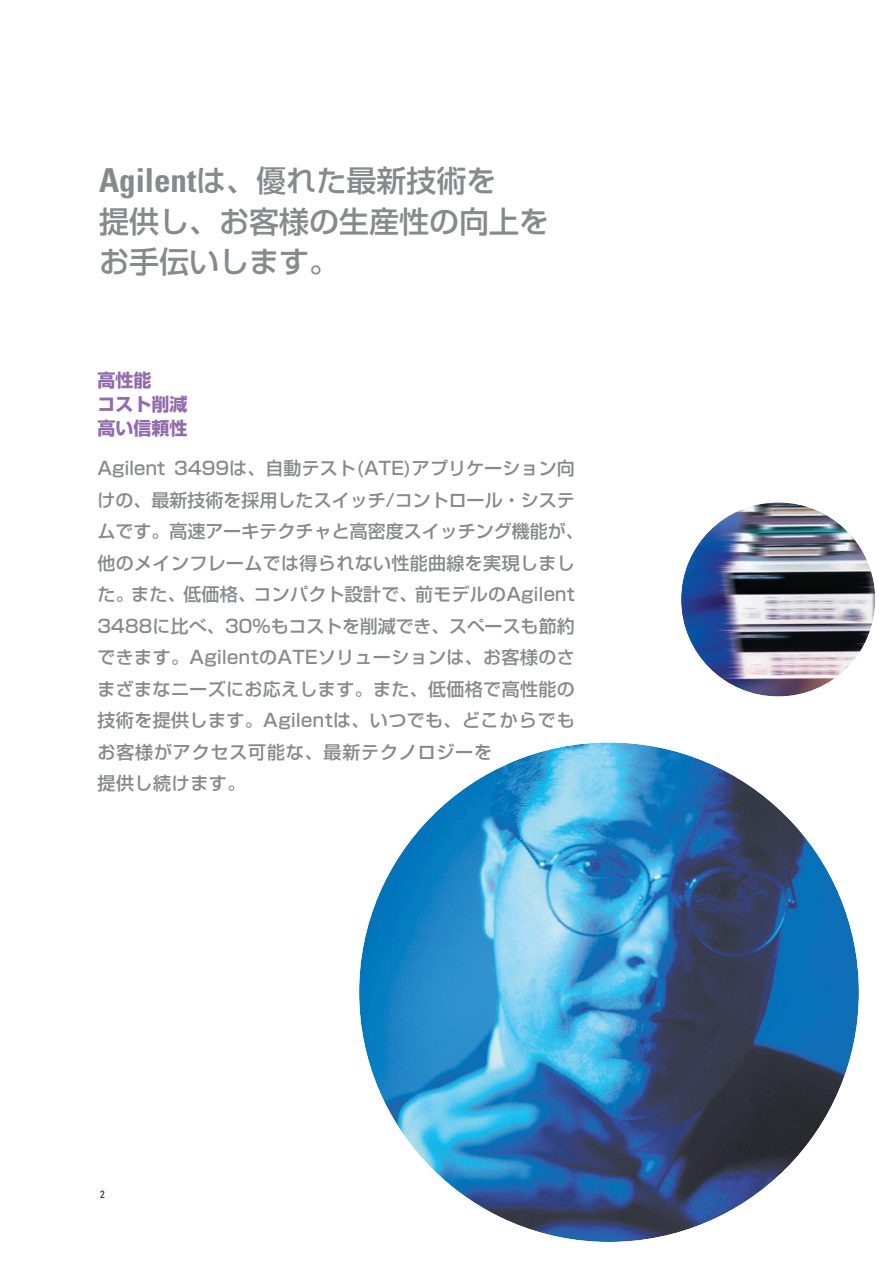
<style>
.page{position:relative;width:893px;height:1263px;background:#fff}
.page>*{position:absolute;margin:0;border:0;box-sizing:border-box;transform-origin:0 0}
.t1{font:500 30px/40.5px "Shin Go";color:#87898c}
.t2{font:500 18px/31.5px "Shin Go";letter-spacing:.02em;color:#87898c}
.t3{font:700 18px/24px "Shin Go";color:#916bae}
.t4{font:condensed 10.5px "Univers";color:#231f20}
.s1{font-family:"Univers";font-weight:700;font-stretch:condensed;font-size:33px}
</style>
<div class="page">
<img style="left:359px;top:742px;width:499px;height:500px;border-radius:50%">
<img style="left:681px;top:502px;width:194px;height:195px;border-radius:50%">
<h1 class="t1" style="left:99px;top:164px;width:451px"><span class="s1">Agilent</span>は、優れた最新技術を<br>提供し、お客様の生産性の向上をお手伝いします。</h1>
<p class="t3" style="left:98px;top:371px;width:91px">高性能<br>コスト削減高い信頼性</p>
<p class="t2" style="left:98px;top:455px;width:487px">Agilent 3499は、自動テスト(ATE)アプリケーション向けの、最新技術を採用したスイッチ/コントロール・システムです。高速アーキテクチャと高密度スイッチング機能が、他のメインフレームでは得られない性能曲線を実現しました。また、低価格、コンパクト設計で、前モデルのAgilent<br>3488に比べ、30%もコストを削減でき、スペースも節約できます。AgilentのATEソリューションは、お客様のさまざまなニーズにお応えします。また、低価格で高性能の技術を提供します。Agilentは、いつでも、どこからでもお客様がアクセス可能な、最新テクノロジーを<br>提供し続けます。</p>
<p class="t4" style="left:100px;top:1191px;width:6px">2</p>
</div>
